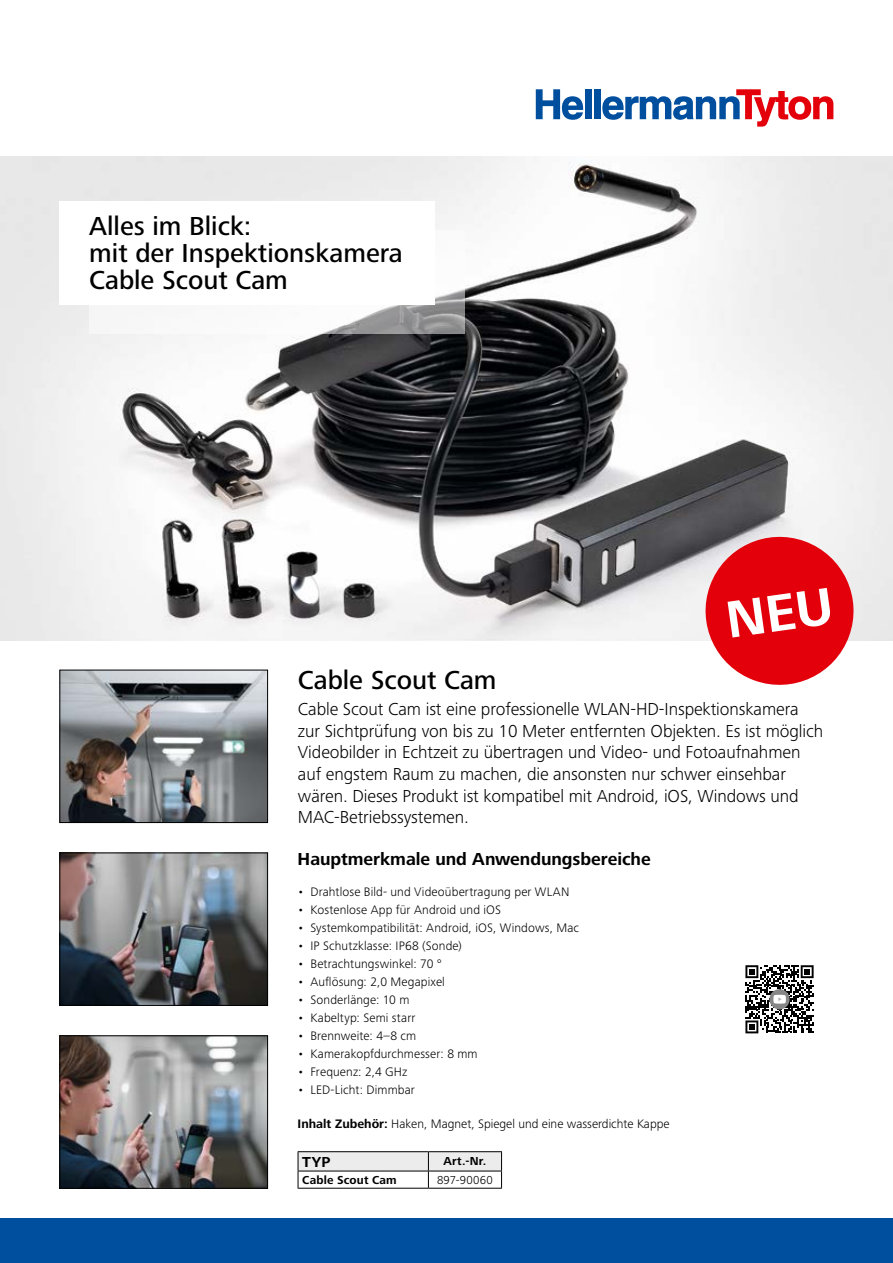
<style>
.page{position:relative;width:893px;height:1263px;background:#fff}
.page>*{position:absolute;margin:0;border:0;box-sizing:border-box;transform-origin:0 0}
.t1{font:500 27px/27px "Frutiger Next LTW1 G";color:#000}
.t2{font:300 18px/21.6px "Frutiger Next LTW1 G";letter-spacing:-.005em;color:#000}
.t3{font:700 18px "Frutiger Next LTW1 G";letter-spacing:-.005em;color:#000}
.t4{font:700 15px "Frutiger Next LTW1 G";color:#000}
.t5{font:300 12.75px "Frutiger Next LTW1 G";letter-spacing:.01em;color:#000}
.t6{font:700 12px "Frutiger Next LTW1 G";letter-spacing:.015em;color:#000}
.t7{font:300 12px "Frutiger Next LTW1 G";letter-spacing:.025em;color:#000}
.s1{font-weight:700}
</style>
<div class="page">
<div style="left:0;top:1218px;width:893px;height:45px;background:#004e9e"></div>
<div style="left:585px;top:89px;width:6px;height:30px;background:#004e9e"></div>
<div style="left:594px;top:89px;width:7px;height:30px;background:#004e9e"></div>
<svg style="left:536px;top:89px;width:47px;height:31px"></svg>
<svg style="left:602px;top:89px;width:231px;height:38px"></svg>
<img style="left:0;top:156px;width:893px;height:484px">
<svg style="left:89px;top:231px;width:375px;height:103px"></svg>
<img style="left:62px;top:1037px;width:204px;height:149px">
<div style="left:60px;top:1035px;width:208px;height:153px;border:1px solid #000"></div>
<img style="left:62px;top:855px;width:204px;height:149px">
<div style="left:60px;top:853px;width:208px;height:153px;border:1px solid #000"></div>
<img style="left:62px;top:672px;width:204px;height:149px">
<div style="left:60px;top:670px;width:208px;height:153px;border:1px solid #000"></div>
<div style="left:60px;top:201px;width:375px;height:103px;background:#fff"></div>
<hr style="left:298px;top:1151px;width:130px;height:1px;background:#000">
<hr style="left:428px;top:1151px;width:74px;height:1px;background:#000">
<svg style="left:298px;top:1152px;width:204px;height:36px"></svg>
<hr style="left:298px;top:1188px;width:130px;height:1px;background:#000">
<hr style="left:428px;top:1188px;width:74px;height:1px;background:#000">
<svg style="left:745px;top:965px;width:69px;height:68px"></svg>
<svg style="left:696px;top:527px;width:167px;height:158px"></svg>
<h1 class="t1" style="left:89px;top:214px;width:315px">Alles im Blick:<br>mit der Inspektionskamera<br>Cable Scout Cam</h1>
<h1 class="t1" style="left:298px;top:667px;width:200px">Cable Scout Cam</h1>
<p class="t2" style="left:298px;top:698px;width:527px">Cable Scout Cam ist eine professionelle WLAN-HD-Inspektionskamera zur Sichtprüfung von bis zu 10 Meter entfernten Objekten. Es ist möglich Videobilder in Echtzeit zu übertragen und Video- und Fotoaufnahmen auf engstem Raum zu machen, die ansonsten nur schwer einsehbar wären. Dieses Produkt ist kompatibel mit Android, iOS, Windows und MAC-Betriebssystemen.</p>
<h2 class="t3" style="left:298px;top:849px;width:354px">Hauptmerkmale und Anwendungsbereiche</h2>
<p class="t5" style="left:298px;top:885px;width:273px">• Drahtlose Bild- und Videoübertragung per WLAN</p>
<p class="t5" style="left:298px;top:903px;width:205px">• Kostenlose App für Android und iOS</p>
<p class="t5" style="left:298px;top:921px;width:283px">• Systemkompatibilität: Android, iOS, Windows, Mac</p>
<p class="t5" style="left:298px;top:939px;width:166px">• IP Schutzklasse: IP68 (Sonde)</p>
<p class="t5" style="left:298px;top:957px;width:146px">• Betrachtungswinkel: 70 °</p>
<p class="t5" style="left:298px;top:975px;width:149px">• Auflösung: 2,0 Megapixel</p>
<p class="t5" style="left:298px;top:993px;width:113px">• Sonderlänge: 10 m</p>
<p class="t5" style="left:298px;top:1011px;width:119px">• Kabeltyp: Semi starr</p>
<p class="t5" style="left:298px;top:1029px;width:120px">• Brennweite: 4–8 cm</p>
<p class="t5" style="left:298px;top:1047px;width:182px">• Kamerakopfdurchmesser: 8 mm</p>
<p class="t5" style="left:298px;top:1065px;width:111px">• Frequenz: 2,4 GHz</p>
<p class="t5" style="left:298px;top:1083px;width:119px">• LED-Licht: Dimmbar</p>
<p class="t5" style="left:298px;top:1116px;width:373px"><span class="s1">Inhalt Zubehör:</span> Haken, Magnet, Spiegel und eine wasserdichte Kappe</p>
<p class="t4" style="left:302px;top:1153px;width:30px">TYP</p>
<p class="t6" style="left:444px;top:1154px;width:44px">Art.-Nr.</p>
<p class="t6" style="left:302px;top:1173px;width:96px">Cable Scout Cam</p>
<p class="t7" style="left:437px;top:1173px;width:57px">897-90060</p>
</div>
